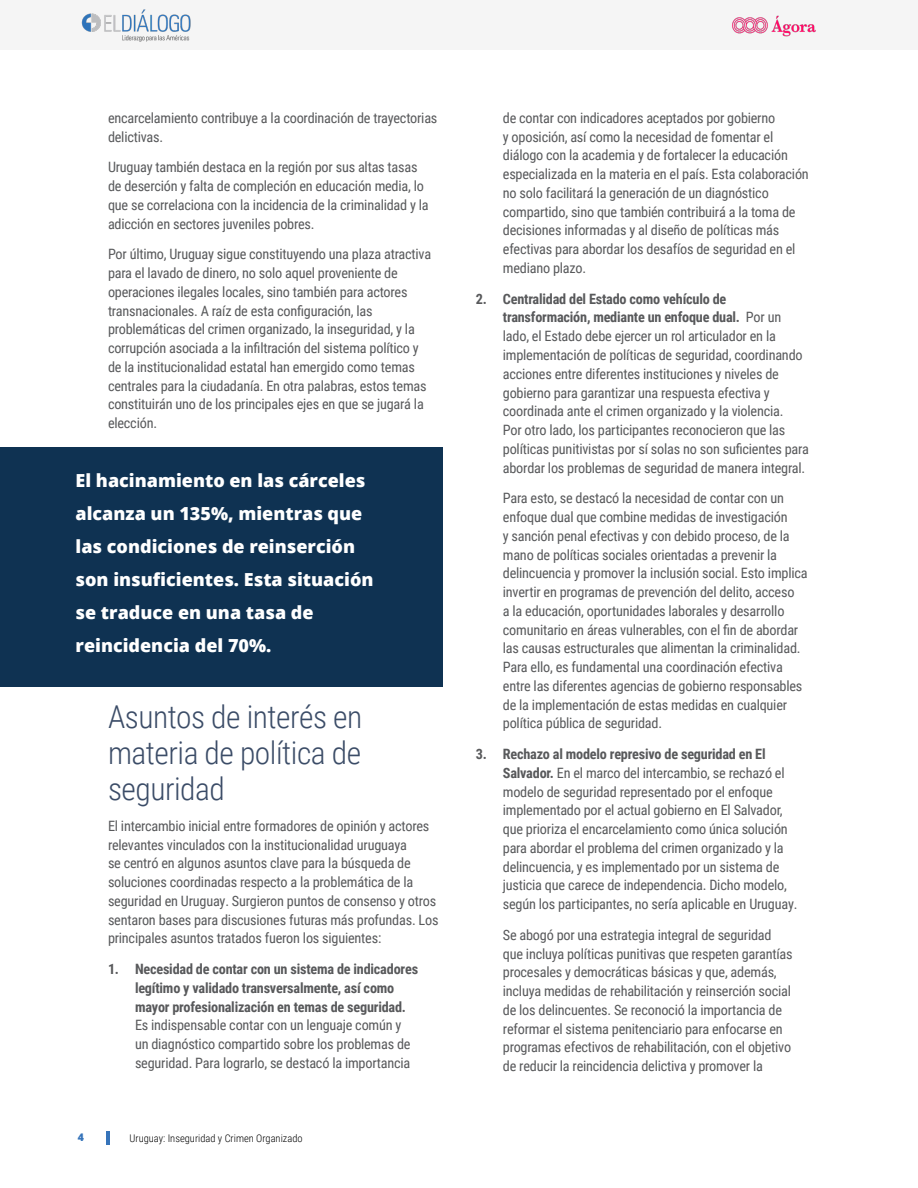
<style>
.page{position:relative;width:918px;height:1188px;background:#fff}
.page>*{position:absolute;margin:0;border:0;box-sizing:border-box;transform-origin:0 0}
.t1{font:300 31.5px/36px "Roboto Condensed";letter-spacing:-.015em;color:#3b4c67;text-align:justify}
.t2{font:800 18px/33px "Open Sans";color:#fff}
.t3{font:14.25px/18.8px "Roboto Condensed";letter-spacing:-.015em;color:#58595b}
.t4{font:700 14.25px/18.8px "Roboto Condensed";letter-spacing:-.015em;color:#58595b}
.t5{font:300 10.5px "Roboto Condensed";color:#000}
.t6{font:800 10.5px "Open Sans";color:#3674ba}
.s1{font-weight:700}
</style>
<div class="page">
<div style="left:0;top:0;width:918px;height:50px;background:#f5f5f5"></div>
<hr style="left:106px;top:1131px;width:3px;height:14px;background:#3674ba">
<img style="left:81px;top:10px;width:110px;height:32px">
<img style="left:732px;top:15px;width:84px;height:22px">
<div style="left:0;top:447px;width:442px;height:240px;background:#0f3252"></div>
<p class="t3" style="left:108px;top:108px;width:331px">encarcelamiento contribuye a la coordinación de trayectorias delictivas.</p>
<p class="t3" style="left:108px;top:157px;width:322px">Uruguay también destaca en la región por sus altas tasas de deserción y falta de compleción en educación media, lo que se correlaciona con la incidencia de la criminalidad y la adicción en sectores juveniles pobres.</p>
<p class="t3" style="left:108px;top:244px;width:325px">Por último, Uruguay sigue constituyendo una plaza atractiva para el lavado de dinero, no solo aquel proveniente de operaciones ilegales locales, sino también para actores transnacionales. A raíz de esta configuración, las problemáticas del crimen organizado, la inseguridad, y la corrupción asociada a la infiltración del sistema político y de la institucionalidad estatal han emergido como temas centrales para la ciudadanía. En otra palabras, estos temas constituirán uno de los principales ejes en que se jugará la elección.</p>
<p class="t2" style="left:76px;top:463px;width:299px">El hacinamiento en las cárceles alcanza un 135%, mientras que las condiciones de reinserción son insuficientes. Esta situación se traduce en una tasa de reincidencia del 70%.</p>
<h1 class="t1" style="left:108px;top:698px;width:256px">Asuntos de interés en materia de política de seguridad</h1>
<p class="t3" style="left:108px;top:816px;width:332px">El intercambio inicial entre formadores de opinión y actores relevantes vinculados con la institucionalidad uruguaya<br>se centró en algunos asuntos clave para la búsqueda de soluciones coordinadas respecto a la problemática de la seguridad en Uruguay. Surgieron puntos de consenso y otros sentaron bases para discusiones futuras más profundas. Los principales asuntos tratados fueron los siguientes:</p>
<p class="t4" style="left:135px;top:959px;width:285px;text-indent:-27px">1. Necesidad de contar con un sistema de indicadores legítimo y validado transversalmente, así como mayor profesionalización en temas de seguridad.</p>
<p class="t3" style="left:135px;top:1015px;width:277px">Es indispensable contar con un lenguaje común y un diagnóstico compartido sobre los problemas de seguridad. Para lograrlo, se destacó la importancia</p>
<p class="t6" style="left:78px;top:1129px;width:8px">4</p>
<p class="t5" style="left:130px;top:1131px;width:175px">Uruguay: Inseguridad y Crimen Organizado</p>
<p class="t3" style="left:503px;top:108px;width:307px">de contar con indicadores aceptados por gobierno<br>y oposición, así como la necesidad de fomentar el diálogo con la academia y de fortalecer la educación especializada en la materia en el país. Esta colaboración no solo facilitará la generación de un diagnóstico compartido, sino que también contribuirá a la toma de decisiones informadas y al diseño de políticas más efectivas para abordar los desafíos de seguridad en el mediano plazo.</p>
<p class="t3" style="left:503px;top:289px;width:308px;text-indent:-27px"><span class="s1">2. Centralidad del Estado como vehículo de transformación, mediante un enfoque dual.</span> Por un lado, el Estado debe ejercer un rol articulador en la implementación de políticas de seguridad, coordinando acciones entre diferentes instituciones y niveles de gobierno para garantizar una respuesta efectiva y coordinada ante el crimen organizado y la violencia.<br>Por otro lado, los participantes reconocieron que las políticas punitivistas por sí solas no son suficientes para abordar los problemas de seguridad de manera integral.</p>
<p class="t3" style="left:503px;top:488px;width:306px">Para esto, se destacó la necesidad de contar con un enfoque dual que combine medidas de investigación<br>y sanción penal efectivas y con debido proceso, de la mano de políticas sociales orientadas a prevenir la delincuencia y promover la inclusión social. Esto implica invertir en programas de prevención del delito, acceso<br>a la educación, oportunidades laborales y desarrollo comunitario en áreas vulnerables, con el fin de abordar las causas estructurales que alimentan la criminalidad.<br>Para ello, es fundamental una coordinación efectiva entre las diferentes agencias de gobierno responsables de la implementación de estas medidas en cualquier política pública de seguridad.</p>
<p class="t3" style="left:503px;top:744px;width:296px;text-indent:-27px"><span class="s1">3. Rechazo al modelo represivo de seguridad en El Salvador.</span> En el marco del intercambio, se rechazó el modelo de seguridad representado por el enfoque implementado por el actual gobierno en El Salvador, que prioriza el encarcelamiento como única solución para abordar el problema del crimen organizado y la delincuencia, y es implementado por un sistema de justicia que carece de independencia. Dicho modelo, según los participantes, no sería aplicable en Uruguay.</p>
<p class="t3" style="left:503px;top:925px;width:291px">Se abogó por una estrategia integral de seguridad que incluya políticas punitivas que respeten garantías procesales y democráticas básicas y que, además, incluya medidas de rehabilitación y reinserción social de los delincuentes. Se reconoció la importancia de reformar el sistema penitenciario para enfocarse en programas efectivos de rehabilitación, con el objetivo de reducir la reincidencia delictiva y promover la</p>
</div>
